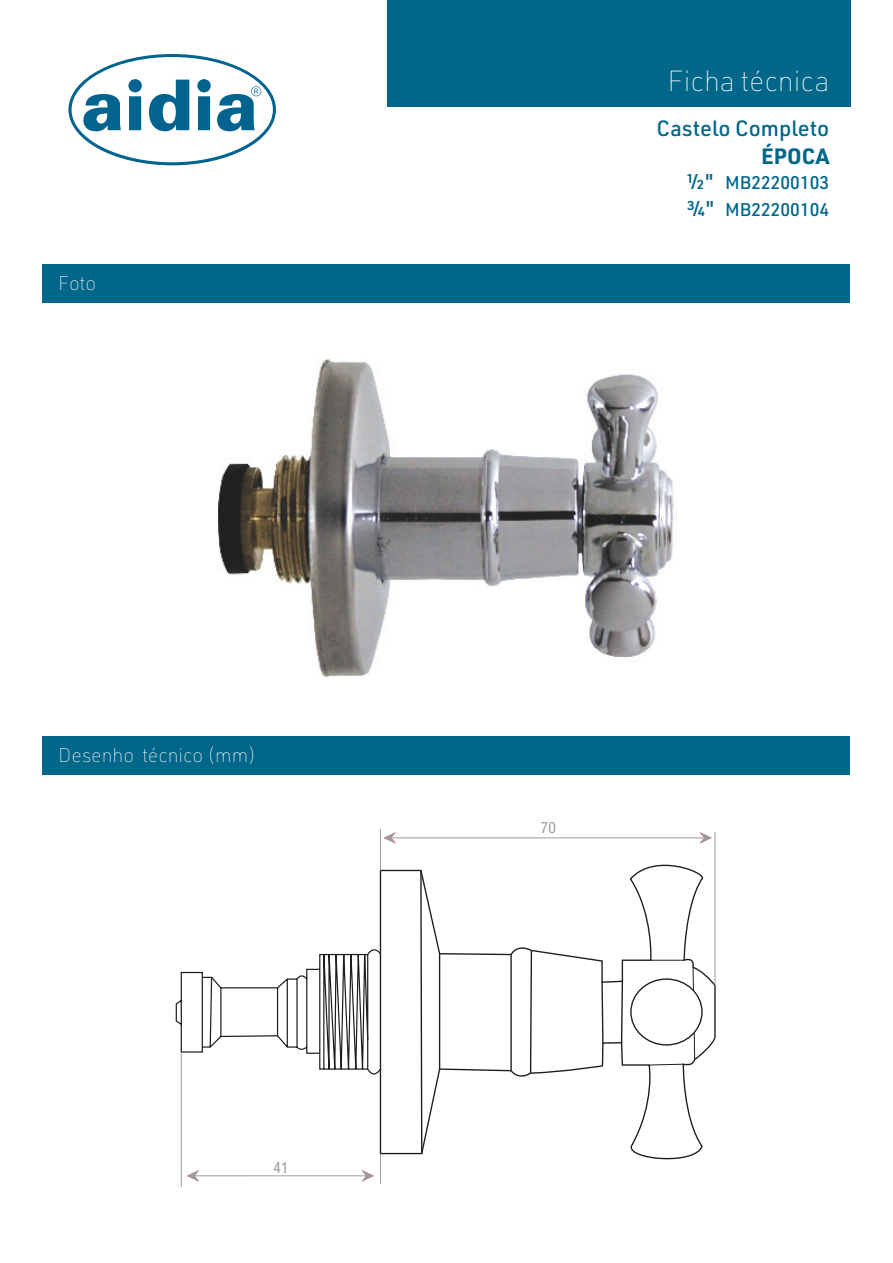
<style>
.page{position:relative;width:893px;height:1263px;background:#fff}
.page>*{position:absolute;margin:0;border:0;box-sizing:border-box;transform-origin:0 0}
.t1{font:100 28.5px "URWDIN";color:#fff}
.t2{font:500 21.75px "URWDIN";color:#00668a}
.t3{font:700 21.75px "URWDIN";letter-spacing:.01em;color:#00668a}
.t4{font:100 19.5px "URWDIN";color:#fff}
.t5{font:500 18px "URWDIN";color:#00668a}
.medidas_esquemas{font:italic condensed 15.6px "Helvetica Neue 57";color:#9d9d9d}
.s1{font-size:21px}
</style>
<div class="page">
<svg style="left:68px;top:54px;width:208px;height:111px"></svg>
<div style="left:387px;top:0;width:464px;height:106px;background:#00668a"></div>
<div style="left:43px;top:265px;width:807px;height:38px;background:#00668a"></div>
<div style="left:43px;top:736px;width:807px;height:38px;background:#00668a"></div>
<img style="left:218px;top:359px;width:459px;height:318px">
<svg style="left:379px;top:851px;width:337px;height:309px"></svg>
<svg style="left:648px;top:959px;width:48px;height:107px"></svg>
<svg style="left:420px;top:869px;width:204px;height:286px"></svg>
<svg style="left:175px;top:901px;width:207px;height:222px"></svg>
<svg style="left:699px;top:832px;width:13px;height:11px"></svg>
<svg style="left:384px;top:832px;width:12px;height:12px"></svg>
<hr style="left:390px;top:837px;width:316px;height:1px;background:#9d9d9d">
<hr style="left:714px;top:832px;width:1px;height:153px;background:#9d9d9d">
<hr style="left:181px;top:1052px;width:1px;height:135px;background:#9d9d9d">
<hr style="left:380px;top:1153px;width:1px;height:30px;background:#9d9d9d">
<hr style="left:380px;top:829px;width:1px;height:41px;background:#9d9d9d">
<hr style="left:193px;top:1175px;width:175px;height:1px;background:#9d9d9d">
<svg style="left:362px;top:1170px;width:12px;height:11px"></svg>
<svg style="left:187px;top:1170px;width:12px;height:11px"></svg>
<p class="t4" style="left:58px;top:271px;width:40px">Foto</p>
<p class="t4" style="left:58px;top:742px;width:200px">Desenho técnico (mm)</p>
<p class="medidas_esquemas" style="left:274px;top:1158px;width:16px">41</p>
<h1 class="t1" style="left:668px;top:62px;width:163px">Ficha técnica</h1>
<p class="t2" style="left:656px;top:113px;width:175px">Castelo Completo</p>
<p class="t3" style="left:761px;top:141px;width:70px">ÉPOCA</p>
<p class="t5" style="left:686px;top:171px;width:144px"><span class="s1">½"</span> MB22200103</p>
<p class="t5" style="left:687px;top:198px;width:144px"><span class="s1">¾"</span> MB22200104</p>
<p class="medidas_esquemas" style="left:541px;top:818px;width:16px">70</p>
</div>
